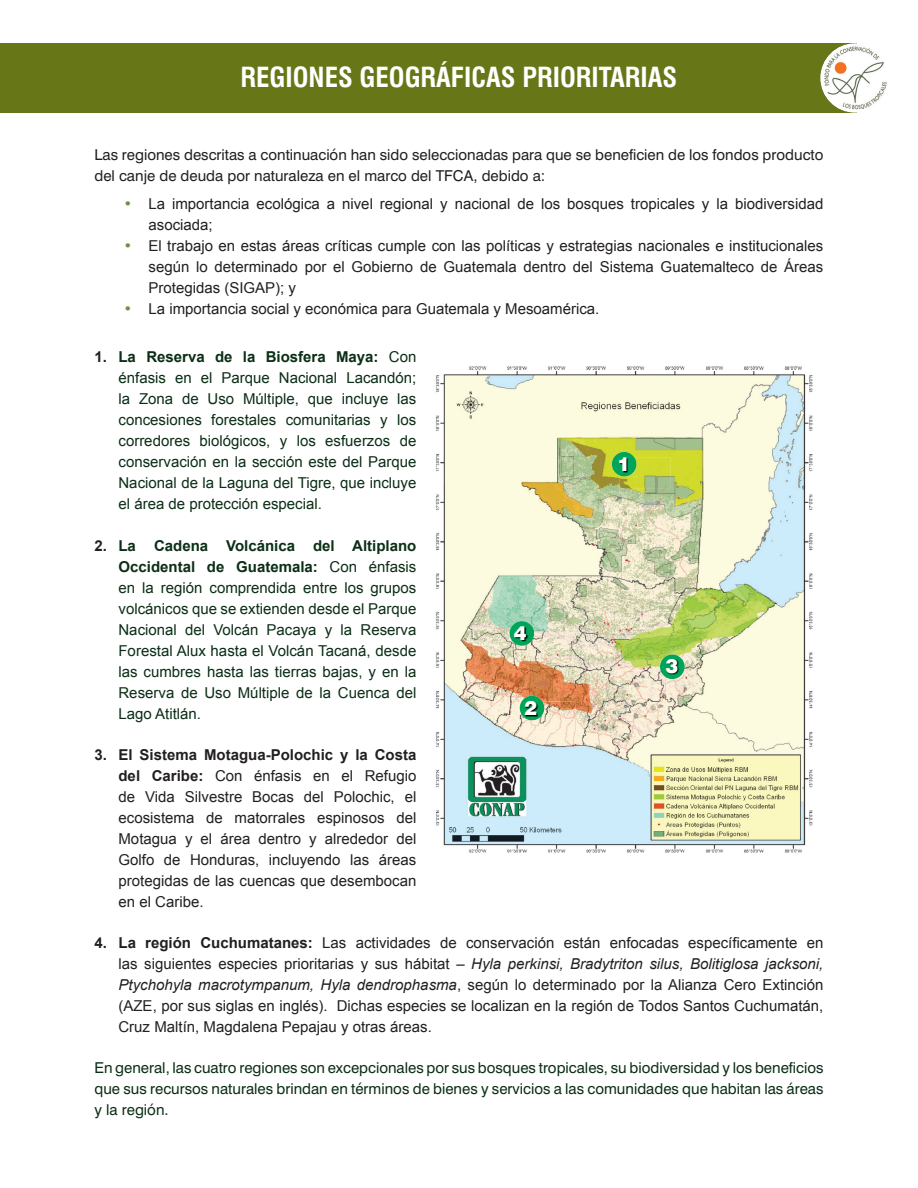
<style>
.page{position:relative;width:918px;height:1188px;background:#fff}
.page>*{position:absolute;margin:0;border:0;box-sizing:border-box;transform-origin:0 0}
.t1{font:700 condensed 27px "Swiss 721 BT";color:#fff}
.t2{font:900 19.5px "Swiss 721 BT";color:#fff}
.t3{font:15px/21px "Arial";color:#231f20;text-align:justify}
.t4{font:15px/21px "Arial";color:#0b2e16;text-align:justify}
.t5{font:15px/21px "Swiss 721 BT";color:#0b2e16;text-align:justify}
.t6{font:15px/21px "Swiss 721 BT";color:#231f20}
.s1{color:#69943e}
.s2{font-weight:700;color:#231f20}
.s3{font-weight:700}
.s4{font-style:italic}
</style>
<div class="page">
<div style="left:0;top:43px;width:856px;height:69px;background:#677717"></div>
<img style="left:820px;top:43px;width:70px;height:70px;border-radius:50%">
<img style="left:435px;top:366px;width:378px;height:487px">
<div style="left:612px;top:452px;width:24px;height:24px;background:#00a55a;border-radius:50%"></div>
<img style="left:620px;top:458px;width:50px;height:30px">
<img style="left:620px;top:458px;width:16px;height:18px">
<div style="left:510px;top:621px;width:24px;height:25px;background:#00a55a;border-radius:50%"></div>
<img style="left:515px;top:627px;width:50px;height:30px">
<img style="left:515px;top:627px;width:19px;height:19px">
<div style="left:520px;top:696px;width:24px;height:24px;background:#00a55a;border-radius:50%"></div>
<div style="left:660px;top:655px;width:24px;height:24px;background:#00a55a;border-radius:50%"></div>
<img style="left:666px;top:659px;width:51px;height:30px">
<img style="left:666px;top:659px;width:18px;height:20px">
<img style="left:525px;top:702px;width:51px;height:30px">
<img style="left:525px;top:702px;width:19px;height:18px">
<h1 class="t1" style="left:241px;top:66px;width:438px">REGIONES GEOGRÁFICAS PRIORITARIAS</h1>
<p class="t6" style="left:94px;top:145px;width:731px">Las regiones descritas a continuación han sido seleccionadas para que se beneficien de los fondos producto del canje de deuda por naturaleza en el marco del TFCA, debido a:</p>
<p class="t3" style="left:148px;top:193px;width:676px;text-indent:-24px"><span class="s1">•</span> La importancia ecológica a nivel regional y nacional de los bosques tropicales y la biodiversidad asociada;</p>
<p class="t3" style="left:148px;top:235px;width:676px;text-indent:-24px"><span class="s1">•</span> El trabajo en estas áreas críticas cumple con las políticas y estrategias nacionales e institucionales según lo determinado por el Gobierno de Guatemala dentro del Sistema Guatemalteco de Áreas Protegidas (SIGAP); y</p>
<p class="t3" style="left:124px;top:298px;width:476px"><span class="s1">•</span> La importancia social y económica para Guatemala y Mesoamérica.</p>
<p class="t4" style="left:118px;top:347px;width:299px;text-indent:-24px"><span class="s2">1.</span> <span class="s3">La Reserva de la Biosfera Maya:</span> Con énfasis en el Parque Nacional Lacandón; la Zona de Uso Múltiple, que incluye las concesiones forestales comunitarias y los corredores biológicos, y los esfuerzos de conservación en la sección este del Parque Nacional de la Laguna del Tigre, que incluye el área de protección especial.</p>
<p class="t4" style="left:118px;top:535px;width:299px;text-indent:-24px"><span class="s2">2.</span> <span class="s3">La Cadena Volcánica del Altiplano Occidental de Guatemala:</span> Con énfasis en la región comprendida entre los grupos volcánicos que se extienden desde el Parque Nacional del Volcán Pacaya y la Reserva Forestal Alux hasta el Volcán Tacaná, desde las cumbres hasta las tierras bajas, y en la Reserva de Uso Múltiple de la Cuenca del Lago Atitlán.</p>
<p class="t3" style="left:118px;top:744px;width:299px;text-indent:-24px"><span class="s3">3. El Sistema Motagua-Polochic y la Costa del Caribe:</span> Con énfasis en el Refugio de Vida Silvestre Bocas del Polochic, el ecosistema de matorrales espinosos del Motagua y el área dentro y alrededor del Golfo de Honduras, incluyendo las áreas protegidas de las cuencas que desembocan en el Caribe.</p>
<p class="t3" style="left:118px;top:933px;width:706px;text-indent:-24px"><span class="s3">4. La región Cuchumatanes:</span> Las actividades de conservación están enfocadas específicamente en las siguientes especies prioritarias y sus hábitat – <span class="s4">Hyla perkinsi, Bradytriton silus, Bolitiglosa jacksoni, Ptychohyla macrotympanum, Hyla dendrophasma</span>, según lo determinado por la Alianza Cero Extinción (AZE, por sus siglas en inglés). Dichas especies se localizan en la región de Todos Santos Cuchumatán, Cruz Maltín, Magdalena Pepajau y otras áreas.</p>
<p class="t5" style="left:94px;top:1059px;width:731px">En general, las cuatro regiones son excepcionales por sus bosques tropicales, su biodiversidad y los beneficios que sus recursos naturales brindan en términos de bienes y servicios a las comunidades que habitan las áreas y la región.</p>
<h2 class="t2" style="left:618px;top:457px;width:14px">1</h2>
<h2 class="t2" style="left:514px;top:625px;width:14px">4</h2>
<h2 class="t2" style="left:666px;top:658px;width:14px">3</h2>
<h2 class="t2" style="left:525px;top:701px;width:14px">2</h2>
</div>
